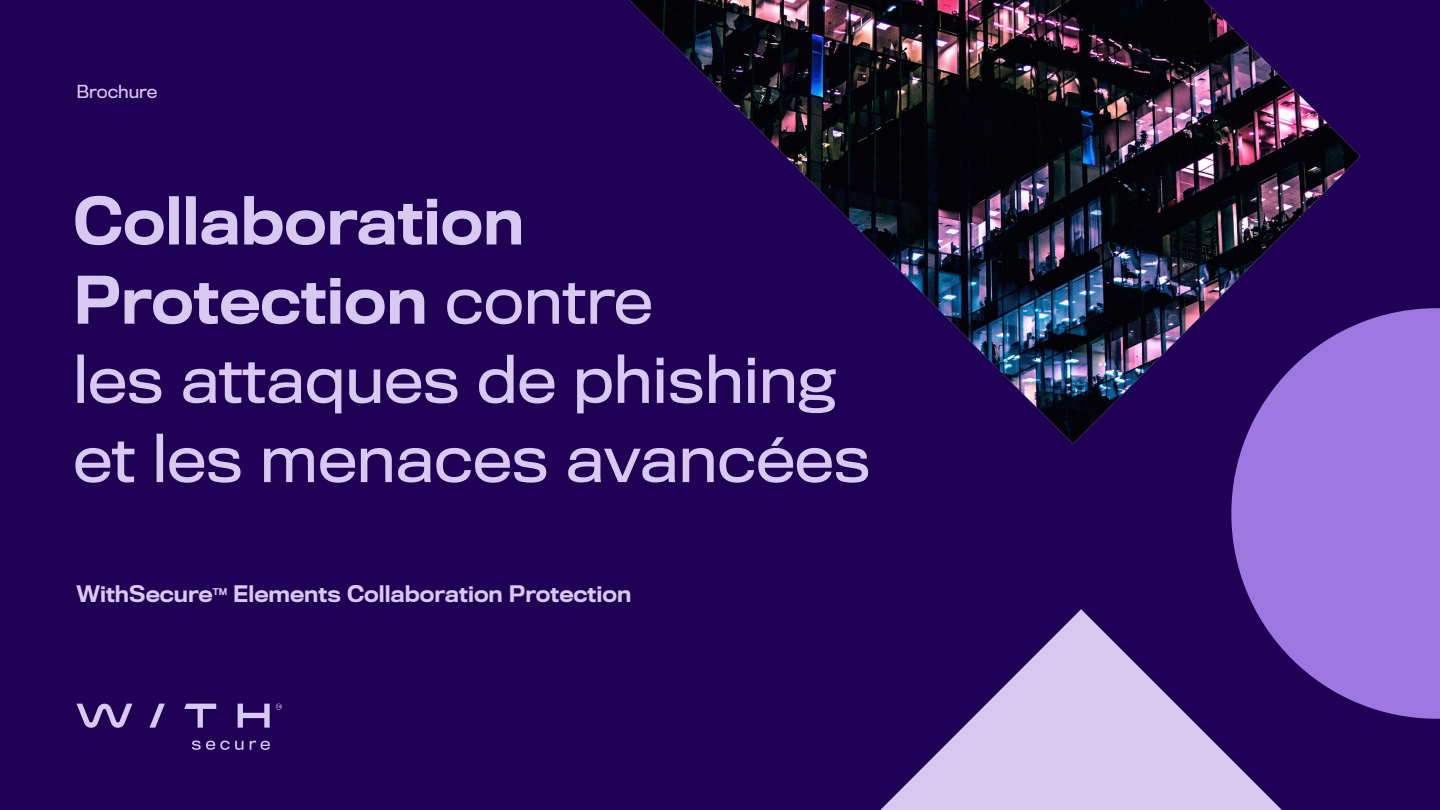
<style>
.page{position:relative;width:1440px;height:810px;background:#200055}
.page>*{position:absolute;margin:0;border:0;box-sizing:border-box;transform-origin:0 0}
.t1{font:60.75px/79.2px "Titling Gothic FB";color:#d8c9f1}
.t2{font:500 21px "Titling Gothic FB";color:#d8c9f1}
.t3{font:16.5px "Titling Gothic FB";color:#d8c9f1}
.t4{font:500 8.55px "Titling Gothic FB";color:#d8c9f1}
.s1{font-weight:500}
</style>
<div class="page">
<svg style="left:76px;top:704px;width:56px;height:24px"></svg>
<svg style="left:150px;top:704px;width:15px;height:24px"></svg>
<svg style="left:184px;top:704px;width:32px;height:24px"></svg>
<svg style="left:238px;top:704px;width:32px;height:24px"></svg>
<svg style="left:276px;top:704px;width:6px;height:6px"></svg>
<svg style="left:192px;top:741px;width:51px;height:9px"></svg>
<svg style="left:250px;top:741px;width:20px;height:9px"></svg>
<img style="left:629px;top:0;width:731px;height:444px">
<svg style="left:880px;top:609px;width:402px;height:201px;fill:#d8c9f1"></svg>
<svg style="left:1211px;top:288px;width:229px;height:451px;fill:#9f77e0"></svg>
<p class="t3" style="left:76px;top:81px;width:82px">Brochure</p>
<p class="t1" style="left:73px;top:181px;width:799px"><span class="s1">Collaboration<br>Protection</span> contre<br>les attaques de phishing et les menaces avancées</p>
<p class="t2" style="left:76px;top:581px;width:138px">WithSecure</p>
<p class="t4" style="left:213px;top:586px;width:16px">tm</p>
<p class="t2" style="left:233px;top:581px;width:400px">Elements Collaboration Protection</p>
</div>
